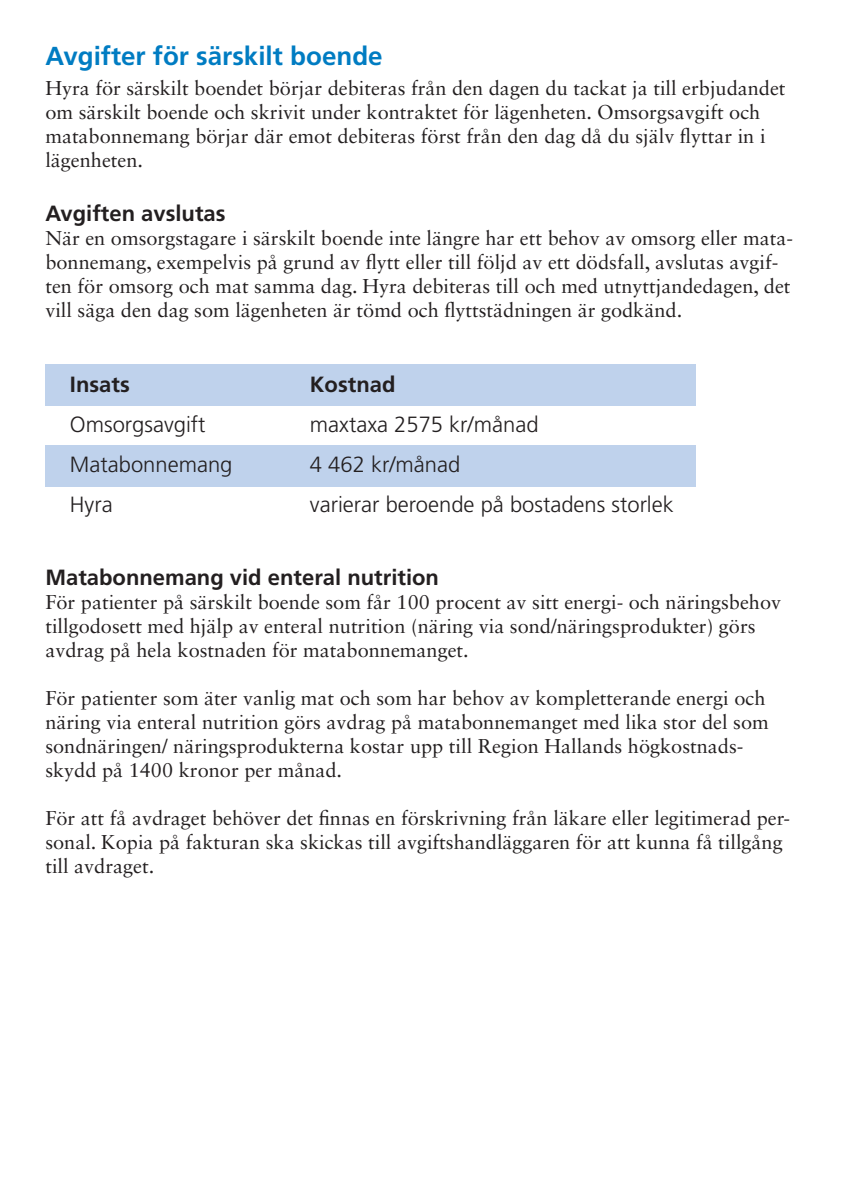
<style>
.page{position:relative;width:842px;height:1191px;background:#fff}
.page>*{position:absolute;margin:0;border:0;box-sizing:border-box;transform-origin:0 0}
.t1{font:700 26px "Frutiger LT Std";color:#007cc2}
.t2{font:300 22px "Frutiger LT Std";color:#231f20}
.t3{font:700 22px "Frutiger LT Std";color:#231f20}
.t4{font:20px/24px "Sabon LT Std";color:#231f20}
</style>
<div class="page">
<div style="left:45px;top:445px;width:651px;height:41px;background:#bfd2ec"></div>
<div style="left:45px;top:364px;width:651px;height:41px;background:#bfd2ec"></div>
<p class="t1" style="left:45px;top:41px;width:339px">Avgifter för särskilt boende</p>
<p class="t4" style="left:45px;top:76px;width:742px">Hyra för särskilt boendet börjar debiteras från den dagen du tackat ja till erbjudandet om särskilt boende och skrivit under kontraktet för lägenheten. Omsorgsavgift och matabonnemang börjar där emot debiteras först från den dag då du själv flyttar in i lägenheten.</p>
<p class="t3" style="left:45px;top:200px;width:182px">Avgiften avslutas</p>
<p class="t4" style="left:45px;top:226px;width:749px">När en omsorgstagare i särskilt boende inte längre har ett behov av omsorg eller mata&shy;bonnemang, exempelvis på grund av flytt eller till följd av ett dödsfall, avslutas avgif&shy;ten för omsorg och mat samma dag. Hyra debiteras till och med utnyttjandedagen, det vill säga den dag som lägenheten är tömd och flyttstädningen är godkänd.</p>
<p class="t3" style="left:70px;top:372px;width:61px">Insats</p>
<p class="t3" style="left:310px;top:372px;width:87px">Kostnad</p>
<p class="t2" style="left:70px;top:412px;width:137px">Omsorgsavgift</p>
<p class="t2" style="left:310px;top:412px;width:230px">maxtaxa 2575 kr/månad</p>
<p class="t2" style="left:70px;top:452px;width:164px">Matabonnemang</p>
<p class="t2" style="left:310px;top:452px;width:152px">4 462 kr/månad</p>
<p class="t2" style="left:70px;top:492px;width:44px">Hyra</p>
<p class="t2" style="left:310px;top:492px;width:365px">varierar beroende på bostadens storlek</p>
<p class="t3" style="left:45px;top:564px;width:395px">Matabonnemang vid enteral nutrition</p>
<p class="t4" style="left:45px;top:589px;width:737px">För patienter på särskilt boende som får 100 procent av sitt energi- och näringsbehov tillgodosett med hjälp av enteral nutrition (näring via sond/näringsprodukter) görs avdrag på hela kostnaden för matabonnemanget.</p>
<p class="t4" style="left:45px;top:685px;width:725px">För patienter som äter vanlig mat och som har behov av kompletterande energi och näring via enteral nutrition görs avdrag på matabonnemanget med lika stor del som sondnäringen/ näringsprodukterna kostar upp till Region Hallands högkostnads&shy;skydd på 1400 kronor per månad.</p>
<p class="t4" style="left:45px;top:805px;width:746px">För att få avdraget behöver det finnas en förskrivning från läkare eller legitimerad per&shy;sonal. Kopia på fakturan ska skickas till avgiftshandläggaren för att kunna få tillgång till avdraget.</p>
</div>
